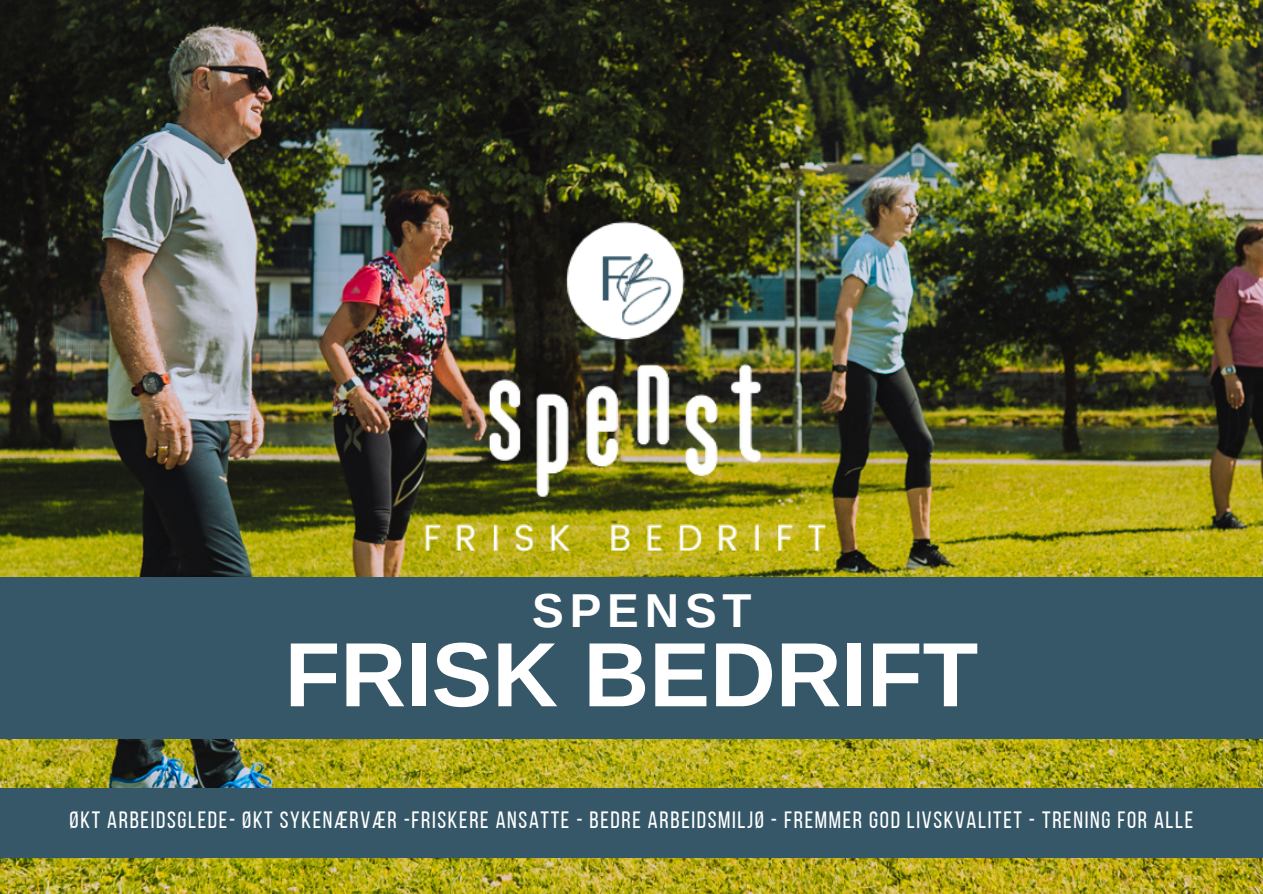
<style>
.page{position:relative;width:1263px;height:894px;background:#fff}
.page>*{position:absolute;margin:0;border:0;box-sizing:border-box;transform-origin:0 0}
.t1{font:700 91.05px "Arimo";color:#fff}
.t2{font:700 47.55px "Arimo";letter-spacing:.125em;color:#fff}
.t3{font:23.55px "Bebas Neue";letter-spacing:.07em;color:#fff}
</style>
<div class="page">
<img style="left:0;top:0;width:1263px;height:893px">
<div style="left:0;top:577px;width:1263px;height:161px;background:#355768"></div>
<div style="left:0;top:787px;width:1263px;height:70px;background:#355768"></div>
<img style="left:395px;top:200px;width:473px;height:377px">
<h1 class="t2" style="left:532px;top:583px;width:221px">SPENST</h1>
<h2 class="t1" style="left:285px;top:623px;width:695px">FRISK BEDRIFT</h2>
<p class="t3" style="left:70px;top:810px;width:1125px">ØKT ARBEIDSGLEDE- ØKT SYKENÆRVÆR -FRISKERE ANSATTE - BEDRE ARBEIDSMILJØ - FREMMER GOD LIVSKVALITET - TRENING FOR ALLE</p>
</div>
